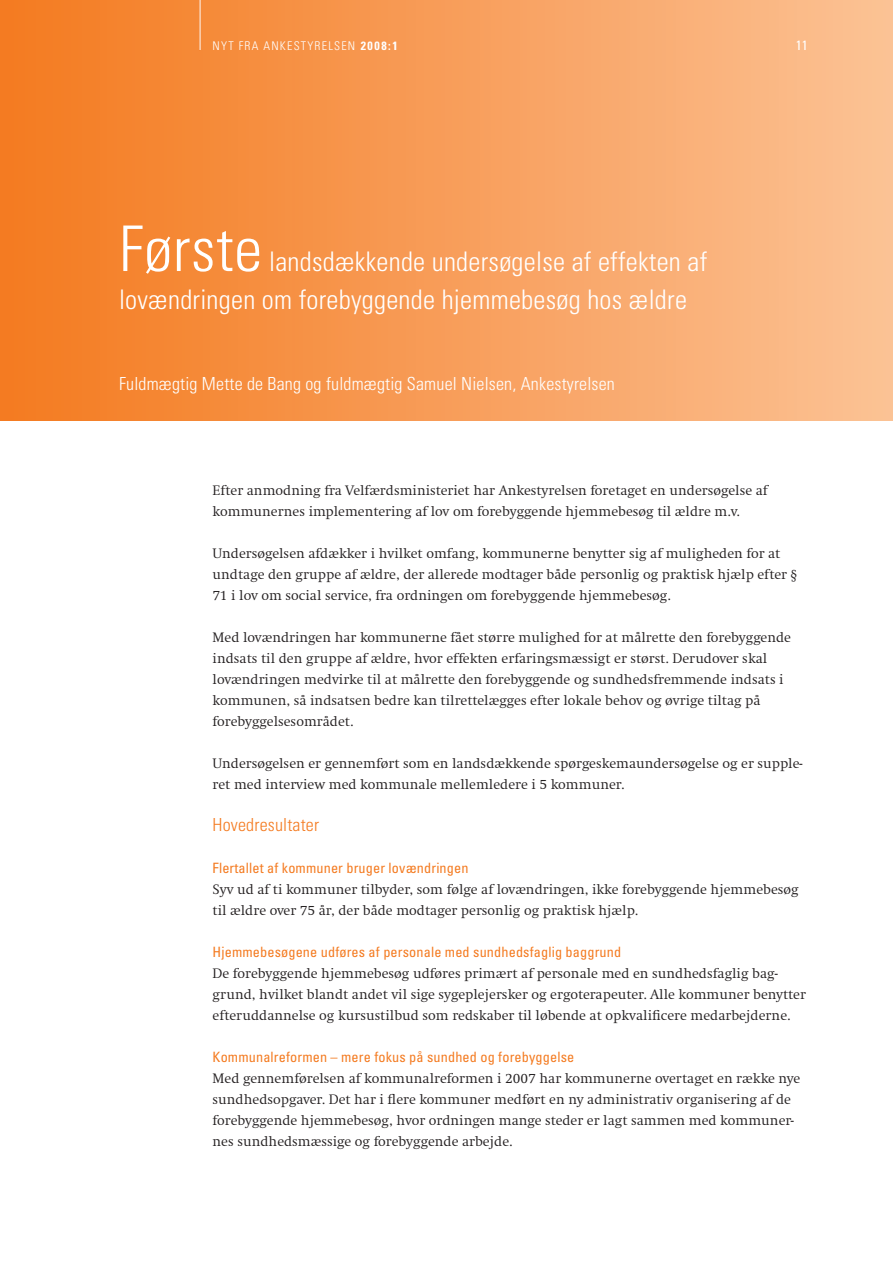
<style>
.page{position:relative;width:893px;height:1263px;background:#fff}
.page>*{position:absolute;margin:0;border:0;box-sizing:border-box;transform-origin:0 0}
.t1{font:300 condensed 63px "Univers";color:#fff}
.t2{font:300 condensed 27px/37.5px "Univers";letter-spacing:.01em;color:#fff}
.t3{font:300 condensed 18px "Univers";letter-spacing:.01em;color:#fff}
.t4{font:300 condensed 18px "Univers";letter-spacing:.01em;color:#f47b21}
.t5{font:300 14.25px/21px "Swift EF";color:#231f20}
.t6{font:condensed 14.25px "Univers";letter-spacing:.01em;color:#f47b21}
.t7{font:condensed 13.5px "Univers";color:#fff}
.t8{font:300 condensed 12px "Univers";letter-spacing:.1em;color:#fff}
.t9{font:700 condensed 12px "Univers";color:#fff}
</style>
<div class="page">
<div style="left:0;top:0;width:893px;height:421px;background:linear-gradient(to right,#f4791e,#fcc194)"></div>
<hr style="left:200px;top:0;width:1px;height:51px;background:#f47b21">
<hr style="left:200px;top:0;width:1px;height:50px;background:#fff">
<p class="t8" style="left:213px;top:39px;width:110px">NYT FRA ANKESTYRELSEN</p>
<p class="t9" style="left:361px;top:38px;width:39px">2008:1</p>
<p class="t7" style="left:796px;top:37px;width:13px">11</p>
<h1 class="t1" style="left:119px;top:211px;width:145px">Første</h1>
<h2 class="t2" style="left:119px;top:243px;width:590px;text-indent:150px">landsdækkende undersøgelse af effekten af lovændringen om forebyggende hjemmebesøg hos ældre</h2>
<p class="t3" style="left:119px;top:373px;width:497px">Fuldmægtig Mette de Bang og fuldmægtig Samuel Nielsen, Ankestyrelsen</p>
<p class="t5" style="left:213px;top:480px;width:557px">Efter anmodning fra Velfærdsministeriet har Ankestyrelsen foretaget en undersøgelse af kommunernes implementering af lov om forebyggende hjemmebesøg til ældre m.v.</p>
<p class="t5" style="left:213px;top:543px;width:586px">Undersøgelsen afdækker i hvilket omfang, kommunerne benytter sig af muligheden for at undtage den gruppe af ældre, der allerede modtager både personlig og praktisk hjælp efter §<br>71 i lov om social service, fra ordningen om forebyggende hjemmebesøg.</p>
<p class="t5" style="left:213px;top:627px;width:580px">Med lovændringen har kommunerne fået større mulighed for at målrette den forebyggende indsats til den gruppe af ældre, hvor effekten erfaringsmæssigt er størst. Derudover skal lovændringen medvirke til at målrette den forebyggende og sundhedsfremmende indsats i kommunen, så indsatsen bedre kan tilrettelægges efter lokale behov og øvrige tiltag på forebyggelsesområdet.</p>
<p class="t5" style="left:213px;top:753px;width:591px">Undersøgelsen er gennemført som en landsdækkende spørgeskemaundersøgelse og er supple&shy;ret med interview med kommunale mellemledere i 5 kommuner.</p>
<p class="t4" style="left:213px;top:814px;width:108px">Hovedresultater</p>
<p class="t6" style="left:213px;top:859px;width:257px">Flertallet af kommuner bruger lovændringen</p>
<p class="t5" style="left:213px;top:879px;width:588px">Syv ud af ti kommuner tilbyder, som følge af lovændringen, ikke forebyggende hjemmebesøg til ældre over 75 år, der både modtager personlig og praktisk hjælp.</p>
<p class="t6" style="left:213px;top:943px;width:410px">Hjemmebesøgene udføres af personale med sundhedsfaglig baggrund</p>
<p class="t5" style="left:213px;top:963px;width:595px">De forebyggende hjemmebesøg udføres primært af personale med en sundhedsfaglig bag&shy;grund, hvilket blandt andet vil sige sygeplejersker og ergoterapeuter. Alle kommuner benytter efteruddannelse og kursustilbud som redskaber til løbende at opkvalificere medarbejderne.</p>
<p class="t6" style="left:213px;top:1048px;width:363px">Kommunalreformen – mere fokus på sundhed og forebyggelse</p>
<p class="t5" style="left:213px;top:1068px;width:589px">Med gennemførelsen af kommunalreformen i 2007 har kommunerne overtaget en række nye sundhedsopgaver. Det har i flere kommuner medført en ny administrativ organisering af de forebyggende hjemmebesøg, hvor ordningen mange steder er lagt sammen med kommuner&shy;nes sundhedsmæssige og forebyggende arbejde.</p>
</div>
